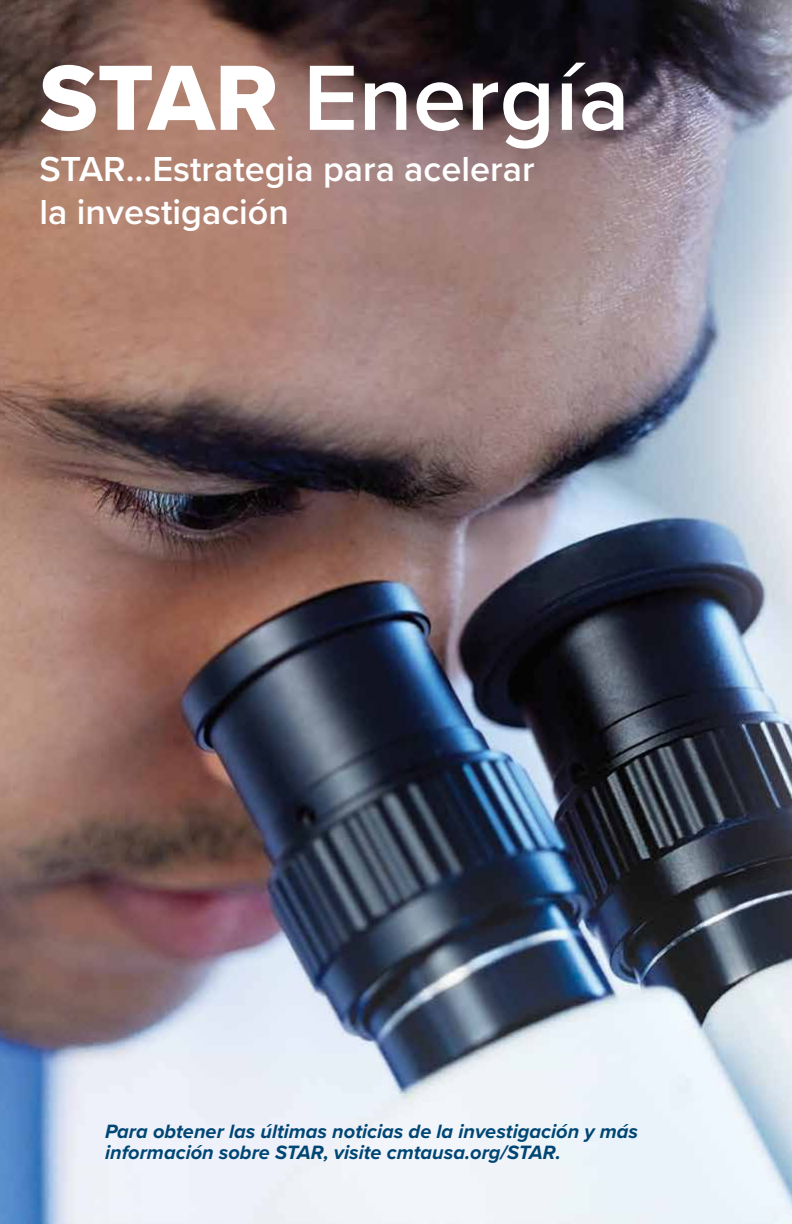
<style>
.page{position:relative;width:792px;height:1224px;background:#fff}
.page>*{position:absolute;margin:0;border:0;box-sizing:border-box;transform-origin:0 0}
.t1{font:600 96px "Proxima Nova";color:#fff}
.t2{font:600 36px/43.2px "Proxima Nova";color:#fff}
.t3{font:italic 700 20px/21px "Proxima Nova";color:#004674}
.s1{font-family:"Proxima Nova Extrabld";font-weight:400}
</style>
<div class="page">
<img style="left:0;top:0;width:792px;height:1224px">
<h1 class="t1" style="left:40px;top:26px;width:592px"><span class="s1">STAR</span> Energía</h1>
<h2 class="t2" style="left:40px;top:146px;width:496px">STAR...Estrategia para acelerar la investigación</h2>
<p class="t3" style="left:105px;top:1120px;width:534px">Para obtener las últimas noticias de la investigación y más información sobre STAR, visite cmtausa.org/STAR.</p>
</div>
